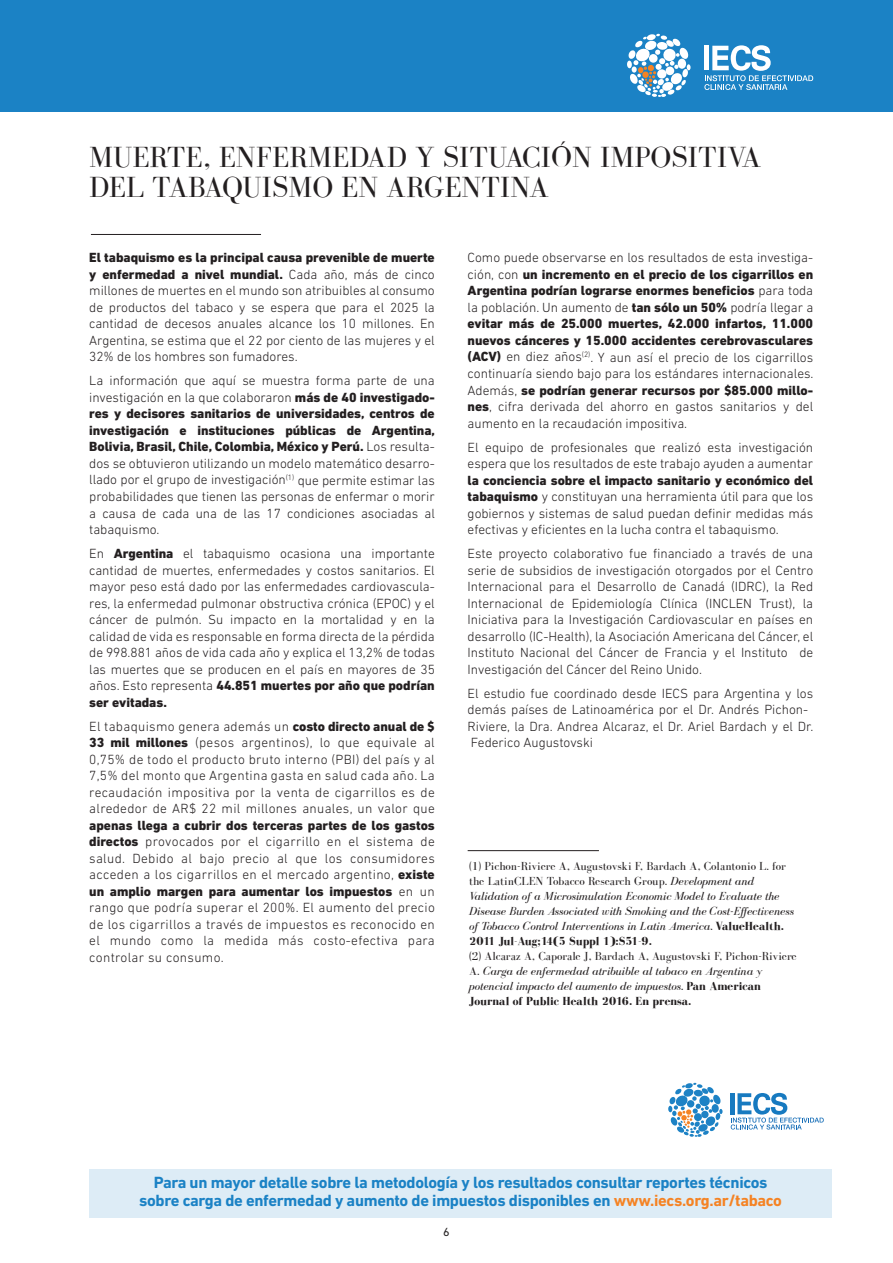
<style>
.page{position:relative;width:893px;height:1263px;background:#fff}
.page>*{position:absolute;margin:0;border:0;box-sizing:border-box;transform-origin:0 0}
.t1{font:30px/30px "Bodoni FLF";color:#231f20}
.t2{font:700 16.5px/18px "DIN Next LT Pro";letter-spacing:-.02em;color:#1b82c5;text-align:center}
.t3{font:300 13.5px/16.5px "DIN Next LT Pro";color:#231f20;text-align:justify}
.t4{font:italic 12px/15px "Bodoni FLF";color:#231f20}
.t5{font:12px "DIN Next LT Pro";color:#231f20}
.s1{font-weight:800}
.s2{font-style:normal}
.s3{font-weight:700;font-style:normal}
.s4{color:#f58324}
</style>
<div class="page">
<div style="left:0;top:0;width:893px;height:111px;background:#1b82c5"></div>
<hr style="left:91px;top:234px;width:170px;height:1px;background:#231f20">
<hr style="left:468px;top:850px;width:131px;height:1px;background:#231f20">
<svg style="left:731px;top:1093px;width:93px;height:36px"></svg>
<svg style="left:668px;top:1083px;width:55px;height:54px"></svg>
<div style="left:694px;top:1113px;width:8px;height:8px;background:#1d82c5;border-radius:50%"></div>
<svg style="left:704px;top:45px;width:109px;height:45px"></svg>
<svg style="left:627px;top:34px;width:64px;height:63px"></svg>
<div style="left:657px;top:69px;width:9px;height:10px;background:#fff;border-radius:50%"></div>
<div style="left:89px;top:1169px;width:743px;height:48px;background:#ddecf6"></div>
<h1 class="t1" style="left:89px;top:143px;width:673px">MUERTE, ENFERMEDAD Y SITUACIÓN IMPOSITIVA<br>DEL TABAQUISMO EN ARGENTINA</h1>
<p class="t3" style="left:89px;top:249px;width:347px"><span class="s1">El tabaquismo es la principal causa prevenible de muerte y enfermedad a nivel mundial.</span> Cada año, más de cinco millones de muertes en el mundo son atribuibles al consumo de productos del tabaco y se espera que para el 2025 la cantidad de decesos anuales alcance los 10 millones. En Argentina, se estima que el 22 por ciento de las mujeres y el 32% de los hombres son fumadores.</p>
<p class="t3" style="left:89px;top:372px;width:347px">La información que aquí se muestra forma parte de una investigación en la que colaboraron <span class="s1">más de 40 investigado&shy;res y decisores sanitarios de universidades, centros de investigación e instituciones públicas de Argentina, Bolivia, Brasil, Chile, Colombia, México y Perú.</span> Los resulta&shy;dos se obtuvieron utilizando un modelo matemático desarro&shy;llado por el grupo de investigación<sup>(1)</sup> que permite estimar las probabilidades que tienen las personas de enfermar o morir a causa de cada una de las 17 condiciones asociadas al tabaquismo.</p>
<p class="t3" style="left:89px;top:545px;width:347px">En <span class="s1">Argentina</span> el tabaquismo ocasiona una importante cantidad de muertes, enfermedades y costos sanitarios. El mayor peso está dado por las enfermedades cardiovascula&shy;res, la enfermedad pulmonar obstructiva crónica (EPOC) y el cáncer de pulmón. Su impacto en la mortalidad y en la calidad de vida es responsable en forma directa de la pérdida de 998.881 años de vida cada año y explica el 13,2% de todas las muertes que se producen en el país en mayores de 35 años. Esto representa <span class="s1">44.851 muertes por año que podrían ser evitadas.</span></p>
<p class="t3" style="left:89px;top:717px;width:347px">El tabaquismo genera además un <span class="s1">costo directo anual de $ 33 mil millones</span> (pesos argentinos), lo que equivale al 0,75% de todo el producto bruto interno (PBI) del país y al 7,5% del monto que Argentina gasta en salud cada año. La recaudación impositiva por la venta de cigarrillos es de alrededor de AR$ 22 mil millones anuales, un valor que</p>
<p class="t3" style="left:89px;top:816px;width:347px"><span class="s1">apenas llega a cubrir dos terceras partes de los gastos directos</span> provocados por el cigarrillo en el sistema de salud. Debido al bajo precio al que los consumidores acceden a los cigarrillos en el mercado argentino, <span class="s1">existe un amplio margen para aumentar los impuestos</span> en un rango que podría superar el 200%. El aumento del precio de los cigarrillos a través de impuestos es reconocido en el mundo como la medida más costo-efectiva para controlar su consumo.</p>
<p class="t3" style="left:468px;top:249px;width:347px">Como puede observarse en los resultados de esta investiga&shy;ción, con <span class="s1">un incremento en el precio de los cigarrillos en Argentina podrían lograrse enormes beneficios</span> para toda la población. Un aumento de <span class="s1">tan sólo un 50%</span> podría llegar a <span class="s1">evitar más de 25.000 muertes, 42.000 infartos, 11.000 nuevos cánceres y 15.000 accidentes cerebrovasculares (ACV)</span> en diez años<sup>(2)</sup>. Y aun así el precio de los cigarrillos continuaría siendo bajo para los estándares internacionales.<br>Además, <span class="s1">se podrían generar recursos por $85.000 millo&shy;nes</span>, cifra derivada del ahorro en gastos sanitarios y del aumento en la recaudación impositiva.</p>
<p class="t3" style="left:468px;top:438px;width:347px">El equipo de profesionales que realizó esta investigación espera que los resultados de este trabajo ayuden a aumentar</p>
<p class="t3" style="left:468px;top:471px;width:347px"><span class="s1">la conciencia sobre el impacto sanitario y económico del tabaquismo</span> y constituyan una herramienta útil para que los gobiernos y sistemas de salud puedan definir medidas más efectivas y eficientes en la lucha contra el tabaquismo.</p>
<p class="t3" style="left:468px;top:545px;width:347px">Este proyecto colaborativo fue financiado a través de una serie de subsidios de investigación otorgados por el Centro Internacional para el Desarrollo de Canadá (IDRC), la Red Internacional de Epidemiología Clínica (INCLEN Trust), la Iniciativa para la Investigación Cardiovascular en países en desarrollo (IC-Health), la Asociación Americana del Cáncer, el Instituto Nacional del Cáncer de Francia y el Instituto de Investigación del Cáncer del Reino Unido.</p>
<p class="t3" style="left:468px;top:684px;width:347px;text-align:left">El estudio fue coordinado desde IECS para Argentina y los demás países de Latinoamérica por el Dr. Andrés Pichon-Riviere, la Dra. Andrea Alcaraz, el Dr. Ariel Bardach y el Dr.<br>Federico Augustovski</p>
<p class="t4" style="left:469px;top:858px;width:326px"><span class="s2">(1) Pichon-Riviere A, Augustovski F, Bardach A, Colantonio L. for the LatinCLEN Tobacco Research Group.</span> Development and Validation of a Microsimulation Economic Model to Evaluate the Disease Burden Associated with Smoking and the Cost-Effectiveness of Tobacco Control Interventions in Latin America. <span class="s3">ValueHealth.<br>2011 Jul-Aug;14(5 Suppl 1):S51-9.</span></p>
<p class="t4" style="left:469px;top:948px;width:329px"><span class="s2">(2) Alcaraz A, Caporale J, Bardach A, Augustovski F, Pichon-Riviere A.</span> Carga de enfermedad atribuible al tabaco en Argentina y potencial impacto del aumento de impuestos. <span class="s3">Pan American Journal of Public Health 2016. En prensa.</span></p>
<p class="t2" style="left:139px;top:1173px;width:644px">Para un mayor detalle sobre la metodología y los resultados consultar reportes técnicos sobre carga de enfermedad y aumento de impuestos disponibles en <span class="s4">www.iecs.org.ar/tabaco</span></p>
<p class="t5" style="left:443px;top:1225px;width:8px">6</p>
</div>
